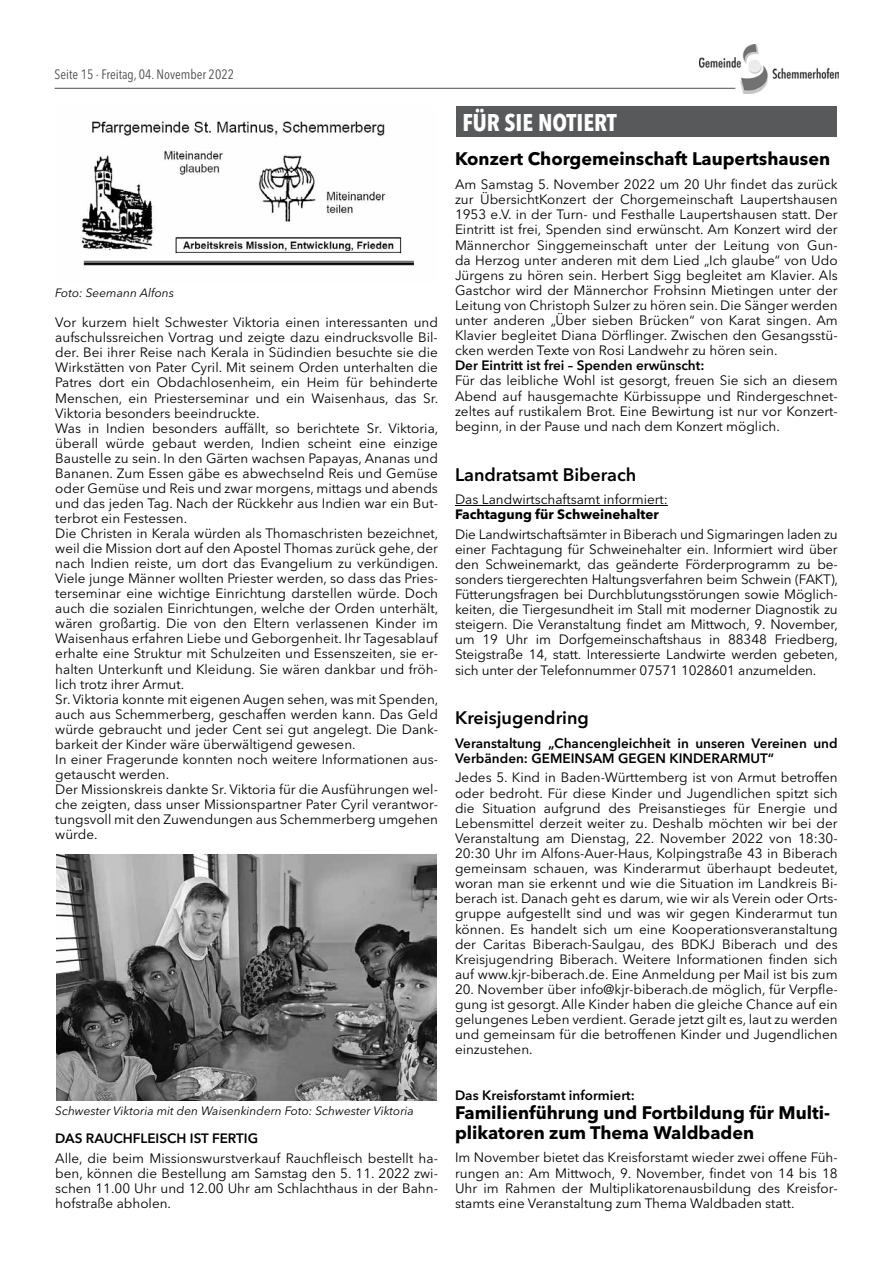
<style>
.page{position:relative;width:893px;height:1263px;background:#fff}
.page>*{position:absolute;margin:0;border:0;box-sizing:border-box;transform-origin:0 0}
.t1{font:700 condensed 24px "Avenir Next W1 G";color:#fff}
.t2{font:700 18px/19.6px "Avenir Next W1 G";color:#000}
.t3{font:600 18px "Avenir Next W1 G";color:#000}
.t4{font:13.5px/15.1px "Avenir Next W1 G";color:#000;text-align:justify}
.t5{font:600 13.5px/15.1px "Avenir Next W1 G";color:#000}
.t6{font:condensed 13.5px "Avenir Next W1 G";color:#4d4d4f}
.t7{font:700 13.5px "Avenir Next W1 G";color:#000}
.t8{font:italic 12px "Avenir Next W1 G";color:#000}
</style>
<div class="page">
<img style="left:699px;top:44px;width:139px;height:50px">
<hr style="left:55px;top:88px;width:680px;height:1px;background:#4d4d4f">
<img style="left:80px;top:120px;width:334px;height:146px">
<img style="left:56px;top:854px;width:381px;height:247px">
<hr style="left:455px;top:505px;width:213px;height:1px;background:#000">
<div style="left:456px;top:106px;width:381px;height:31px;background:#58595b"></div>
<p class="t6" style="left:55px;top:63px;width:181px">Seite 15 · Freitag, 04. N ovember 2022</p>
<p class="t8" style="left:55px;top:283px;width:120px">Foto: Seemann Alfons</p>
<p class="t4" style="left:55px;top:314px;width:385px;text-align:left">Vor kurzem hielt Schwester Viktoria einen interessanten und aufschulssreichen Vortrag und zeigte dazu eindrucksvolle Bil&shy;der. Bei ihrer Reise nach Kerala in Südindien besuchte sie die Wirkstätten von Pater Cyril. Mit seinem Orden unterhalten die Patres dort ein Obdachlosenheim, ein Heim für behinderte Menschen, ein Priesterseminar und ein Waisenhaus, das Sr.<br>Viktoria besonders beeindruckte.<br>Was in Indien besonders auffällt, so berichtete Sr. Viktoria, überall würde gebaut werden, Indien scheint eine einzige Baustelle zu sein. In den Gärten wachsen Papayas, Ananas und Bananen. Zum Essen gäbe es abwechselnd Reis und Gemüse oder Gemüse und Reis und zwar morgens, mittags und abends und das jeden Tag. Nach der Rückkehr aus Indien war ein But&shy;terbrot ein Festessen.<br>Die Christen in Kerala würden als Thomaschristen bezeichnet, weil die Mission dort auf den Apostel Thomas zurück gehe, der nach Indien reiste, um dort das Evangelium zu verkündigen.<br>Viele junge Männer wollten Priester werden, so dass das Pries&shy;terseminar eine wichtige Einrichtung darstellen würde. Doch auch die sozialen Einrichtungen, welche der Orden unterhält, wären großartig. Die von den Eltern verlassenen Kinder im Waisenhaus erfahren Liebe und Geborgenheit. Ihr Tagesablauf erhalte eine Struktur mit Schulzeiten und Essenszeiten, sie er&shy;halten Unterkunft und Kleidung. Sie wären dankbar und fröh&shy;lich trotz ihrer Armut.<br>Sr. Viktoria konnte mit eigenen Augen sehen, was mit Spenden, auch aus Schemmerberg, geschaffen werden kann. Das Geld würde gebraucht und jeder Cent sei gut angelegt. Die Dank&shy;barkeit der Kinder wäre überwältigend gewesen.<br>In einer Fragerunde konnten noch weitere Informationen aus&shy;getauscht werden.<br>Der Missionskreis dankte Sr. Viktoria für die Ausführungen wel&shy;che zeigten, dass unser Missionspartner Pater Cyril verantwor&shy;tungsvoll mit den Zuwendungen aus Schemmerberg umgehen würde.</p>
<p class="t8" style="left:55px;top:1101px;width:360px">Schwester Viktoria mit den Waisenkindern Foto: Schwester Viktoria</p>
<p class="t5" style="left:55px;top:1130px;width:204px">DAS RAUCHFLEISCH IST FERTIG</p>
<p class="t4" style="left:55px;top:1149px;width:384px">Alle, die beim Missionswurstverkauf Rauchfleisch bestellt ha&shy;ben, können die Bestellung am Samstag den 5. 11. 2022 zwi&shy;schen 11.00 Uhr und 12.00 Uhr am Schlachthaus in der Bahn&shy;hofstraße abholen.</p>
<h1 class="t1" style="left:462px;top:103px;width:156px">FÜR SIE NOTIERT</h1>
<h2 class="t2" style="left:455px;top:148px;width:377px">Konzert Chorgemeinschaft Laupertshausen</h2>
<p class="t4" style="left:455px;top:176px;width:384px">Am Samstag 5. November 2022 um 20 Uhr findet das zurück zur ÜbersichtKonzert der Chorgemeinschaft Laupertshausen 1953 e.V. in der Turn- und Festhalle Laupertshausen statt. Der Eintritt ist frei, Spenden sind erwünscht. Am Konzert wird der Männerchor Singgemeinschaft unter der Leitung von Gun&shy;da Herzog unter anderen mit dem Lied „Ich glaube“ von Udo Jürgens zu hören sein. Herbert Sigg begleitet am Klavier. Als Gastchor wird der Männerchor Frohsinn Mietingen unter der Leitung von Christoph Sulzer zu hören sein. Die Sänger werden unter anderen „Über sieben Brücken“ von Karat singen. Am Klavier begleitet Diana Dörflinger. Zwischen den Gesangsstü&shy;cken werden Texte von Rosi Landwehr zu hören sein.</p>
<p class="t5" style="left:455px;top:357px;width:251px">Der Eintritt ist frei – Spenden erwünscht:</p>
<p class="t4" style="left:455px;top:372px;width:384px">Für das leibliche Wohl ist gesorgt, freuen Sie sich an diesem Abend auf hausgemachte Kürbissuppe und Rindergeschnet&shy;zeltes auf rustikalem Brot. Eine Bewirtung ist nur vor Konzert&shy;beginn, in der Pause und nach dem Konzert möglich.</p>
<h2 class="t3" style="left:455px;top:460px;width:183px">Landratsamt Biberach</h2>
<p class="t4" style="left:455px;top:491px;width:214px">Das Landwirtschaftsamt informiert:</p>
<p class="t7" style="left:455px;top:504px;width:205px">Fachtagung für Schweinehalter</p>
<p class="t4" style="left:455px;top:525px;width:385px">Die Landwirtschaftsämter in Biberach und Sigmaringen laden zu einer Fachtagung für Schweinehalter ein. Informiert wird über den Schweinemarkt, das geänderte Förderprogramm zu be&shy;sonders tiergerechten Haltungsverfahren beim Schwein (FAKT), Fütterungsfragen bei Durchblutungsstörungen sowie Möglich&shy;keiten, die Tiergesundheit im Stall mit moderner Diagnostik zu steigern. Die Veranstaltung findet am Mittwoch, 9. November, um 19 Uhr im Dorfgemeinschaftshaus in 88348 Friedberg, Steigstraße 14, statt. Interessierte Landwirte werden gebeten, sich unter der Telefonnummer 07571 1028601 anzumelden.</p>
<h2 class="t3" style="left:455px;top:704px;width:135px">Kreisjugendring</h2>
<p class="t5" style="left:455px;top:734px;width:384px">Veranstaltung „Chancengleichheit in unseren Vereinen und<br>Verbänden: GEMEINSAM GEGEN KINDERARMUT“</p>
<p class="t4" style="left:455px;top:769px;width:385px">Jedes 5. Kind in Baden-Württemberg ist von Armut betroffen oder bedroht. Für diese Kinder und Jugendlichen spitzt sich die Situation aufgrund des Preisanstieges für Energie und Lebensmittel derzeit weiter zu. Deshalb möchten wir bei der Veranstaltung am Dienstag, 22. November 2022 von 18:30- 20:30 Uhr im Alfons-Auer-Haus, Kolpingstraße 43 in Biberach gemeinsam schauen, was Kinderarmut überhaupt bedeutet, woran man sie erkennt und wie die Situation im Landkreis Bi&shy;berach ist. Danach geht es darum, wie wir als Verein oder Orts&shy;gruppe aufgestellt sind und was wir gegen Kinderarmut tun können. Es handelt sich um eine Kooperationsveranstaltung der Caritas Biberach-Saulgau, des BDKJ Biberach und des Kreisjugendring Biberach. Weitere Informationen finden sich auf www.kjr-biberach.de. Eine Anmeldung per Mail ist bis zum</p>
<p class="t4" style="left:455px;top:980px;width:384px">20. November über info@kjr-biberach.de möglich, für Verpfle&shy;gung ist gesorgt. Alle Kinder haben die gleiche Chance auf ein gelungenes Leben verdient. Gerade jetzt gilt es, laut zu werden und gemeinsam für die betroffenen Kinder und Jugendlichen einzustehen.</p>
<p class="t5" style="left:455px;top:1086px;width:181px">Das Kreisforstamt informiert:</p>
<h2 class="t2" style="left:455px;top:1102px;width:377px">Familienführung und Fortbildung für Multi&shy;plikatoren zum Thema Waldbaden</h2>
<p class="t4" style="left:455px;top:1149px;width:384px">Im November bietet das Kreisforstamt wieder zwei offene Füh&shy;rungen an: Am Mittwoch, 9. November, findet von 14 bis 18<br>Uhr im Rahmen der Multiplikatorenausbildung des Kreisfor&shy;stamts eine Veranstaltung zum Thema Waldbaden statt.</p>
</div>
